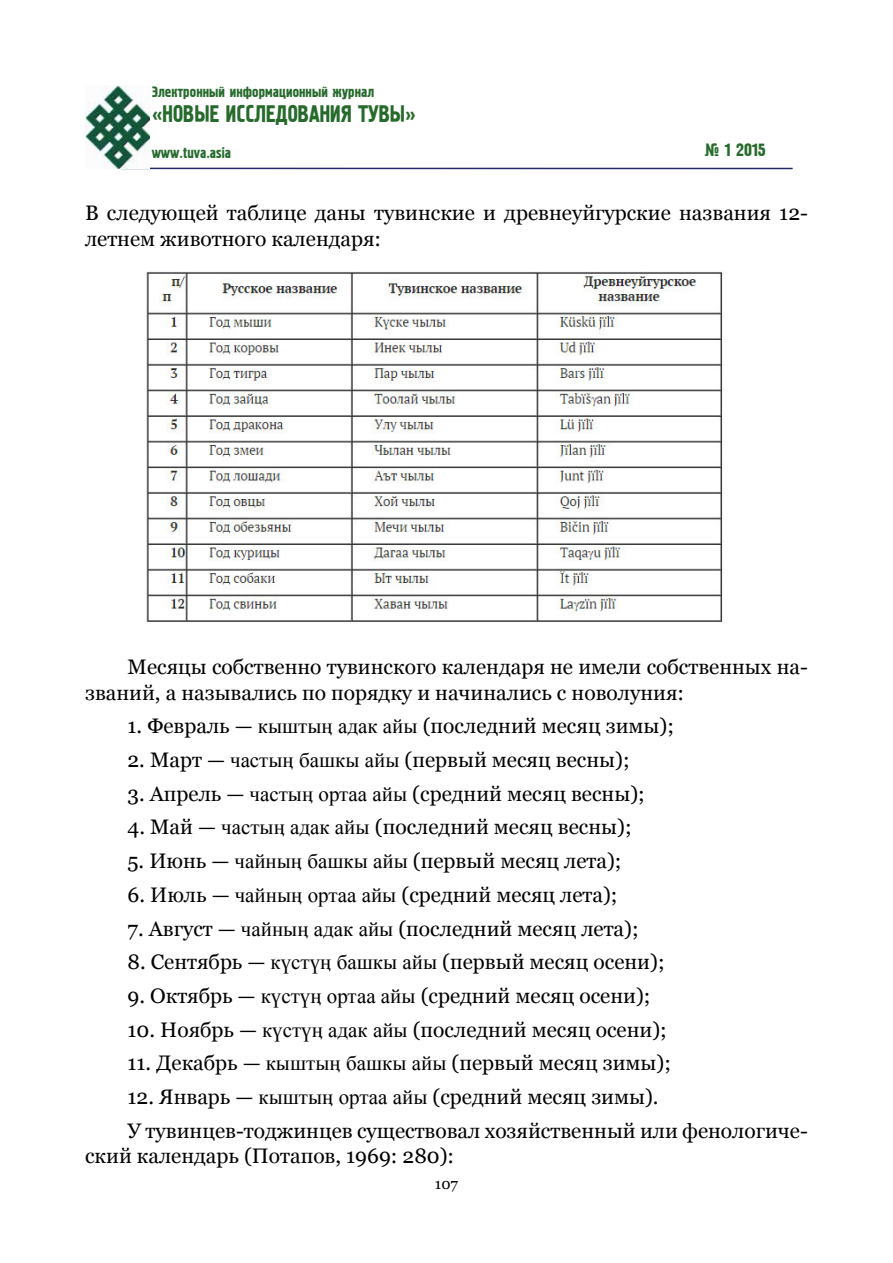
<style>
.page{position:relative;width:893px;height:1263px;background:#fff}
.page>*{position:absolute;margin:0;border:0;box-sizing:border-box;transform-origin:0 0}
.t1{font:24.3px "Pollock 1 CTT";color:#266a2c;scale:.86 1}
.t2{font:21px/25.2px "Georgia";color:#000}
.t3{font:18px "Pollock 1 CTT";color:#266a2c}
.t4{font:15px "Pollock 1 CTT";color:#266a2c}
.t5{font:15px "Georgia";color:#000}
.s1{font-size:21px}
.s2{font-family:"Times New Roman"}
</style>
<div class="page">
<svg style="left:149px;top:167px;width:270px;height:3px"></svg>
<hr style="left:121px;top:168px;width:672px;height:1px;background:#232965">
<img style="left:85px;top:85px;width:65px;height:84px">
<img style="left:146px;top:271px;width:577px;height:351px">
<p class="t4" style="left:152px;top:83px;width:224px">Электронный информационный журнал</p>
<p class="t1" style="left:152px;top:100px;width:309px"><span class="s1">«</span>Новые исследования Тувы<span class="s1">»</span></p>
<p class="t4" style="left:152px;top:144px;width:81px">www.tuva.asia</p>
<p class="t3" style="left:704px;top:140px;width:63px">№ 1 2015</p>
<p class="t2" style="left:85px;top:201px;width:724px">В следующей таблице даны тувинские и древнеуйгурские названия 12- летнем животного календаря:</p>
<p class="t2" style="left:85px;top:655px;width:724px;text-indent:43px">Месяцы собственно тувинского календаря не имели собственных на&shy;званий, а назывались по порядку и начинались с новолуния:</p>
<p class="t2" style="left:128px;top:714px;width:548px">1. Февраль — <span class="s2">кыштыӊ адак айы</span> (последний месяц зимы);</p>
<p class="t2" style="left:128px;top:748px;width:503px">2. Март — <span class="s2">частыӊ башкы айы</span> (первый месяц весны);</p>
<p class="t2" style="left:128px;top:781px;width:519px">3. Апрель — <span class="s2">частыӊ ортаа айы</span> (средний месяц весны);</p>
<p class="t2" style="left:128px;top:815px;width:505px">4. Май — <span class="s2">частыӊ адак айы</span> (последний месяц весны);</p>
<p class="t2" style="left:128px;top:849px;width:495px">5. Июнь — <span class="s2">чайныӊ башкы айы</span> (первый месяц лета);</p>
<p class="t2" style="left:128px;top:882px;width:491px">6. Июль — <span class="s2">чайныӊ ортаа айы</span> (средний месяц лета);</p>
<p class="t2" style="left:128px;top:916px;width:513px">7. Август — <span class="s2">чайныӊ адак айы</span> (последний месяц лета);</p>
<p class="t2" style="left:128px;top:950px;width:538px">8. Сентябрь — <span class="s2">күстүӊ башкы айы</span> (первый месяц осени);</p>
<p class="t2" style="left:128px;top:983px;width:524px">9. Октябрь — <span class="s2">күстүӊ ортаа айы</span> (средний месяц осени);</p>
<p class="t2" style="left:128px;top:1017px;width:541px">10. Ноябрь — <span class="s2">күстүӊ адак айы</span> (последний месяц осени);</p>
<p class="t2" style="left:128px;top:1051px;width:545px">11. Декабрь — <span class="s2">кыштыӊ башкы айы</span> (первый месяц зимы);</p>
<p class="t2" style="left:128px;top:1080px;width:682px;line-height:33.8px">12. Январь — <span class="s2">кыштыӊ ортаа айы</span> (средний месяц зимы).<br>У тувинцев-тоджинцев существовал хозяйственный или фенологиче-</p>
<p class="t2" style="left:85px;top:1143px;width:371px">ский календарь (Потапов, 1969: 280):</p>
<p class="t5" style="left:435px;top:1175px;width:25px">107</p>
</div>
